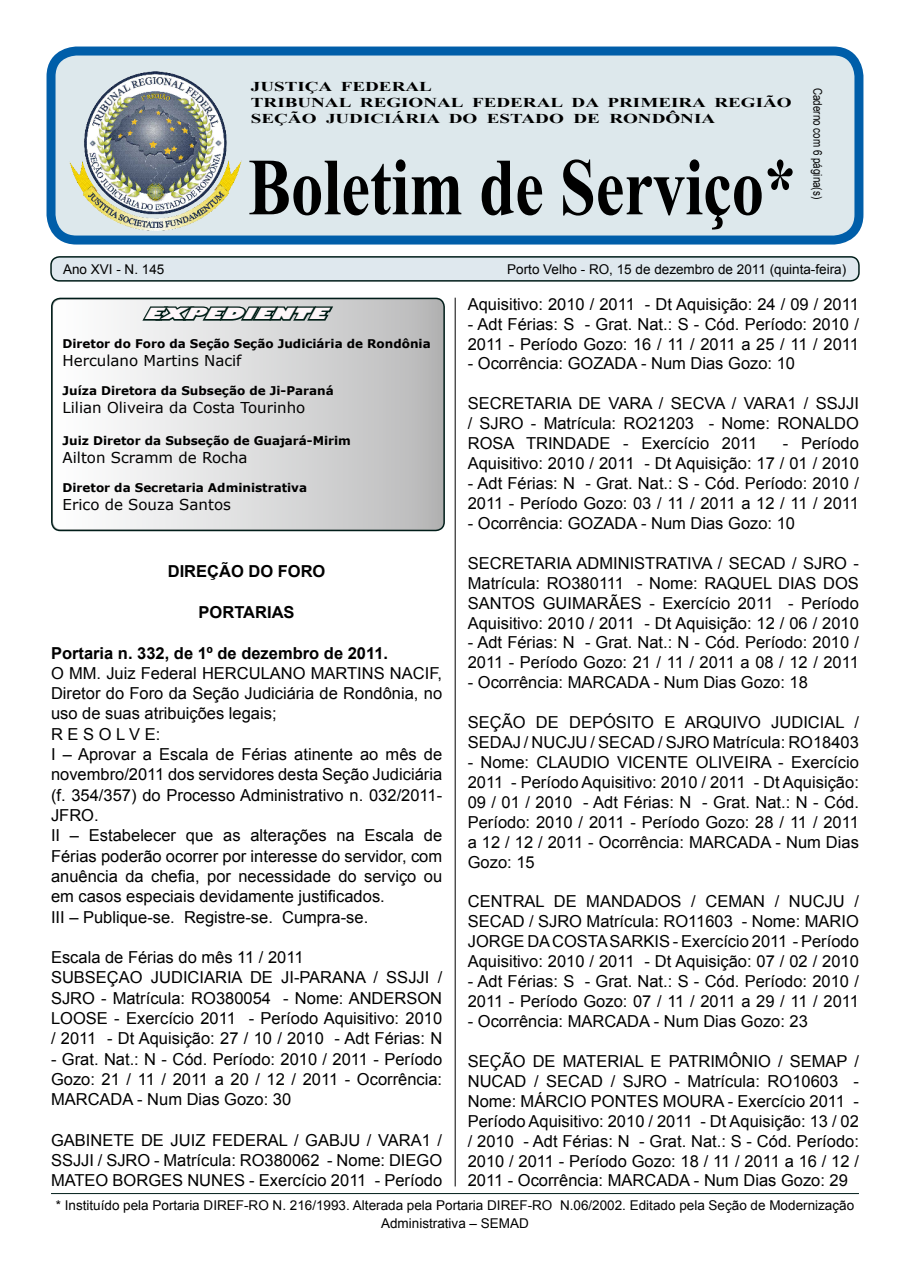
<style>
.page{position:relative;width:910px;height:1280px;background:#fff}
.page>*{position:absolute;margin:0;border:0;box-sizing:border-box;transform-origin:0 0}
.t1{font:700 81px "Times New Roman";color:#000;scale:.8 1}
.t2{font:16.5px/20px "Arial";color:#000}
.t3{font:700 16.5px "Arial";color:#000}
.t4{font:15px "Verdana";color:#000}
.t5{font:italic 800 15px "Gill Sans";color:#fef6f9;scale:1.59 1}
.t6{font:13.5px/18px "Arial";color:#000;text-align:center}
.t7{font:700 13.5px/16.2px "Times New Roman";color:#000;scale:1.41 1}
.t8{font:700 12px "Verdana";color:#000}
.t9{font:12px "Arial";color:#000;scale:.82 1}
</style>
<div class="page">
<div style="left:51px;top:51px;width:808px;height:189px;background:#dde8ec;border-radius:26px"></div>
<div style="left:47px;top:47px;width:816px;height:198px;border:9px solid #005ea9;border-radius:26px"></div>
<div style="left:51px;top:257px;width:808px;height:24px;background:#dfe8ee;border-radius:9px"></div>
<div style="left:50px;top:256px;width:810px;height:26px;border:2px solid #001d19;border-radius:9px"></div>
<hr style="left:455px;top:298px;width:1px;height:888px;background:#000">
<div style="left:53px;top:299px;width:391px;height:231px;background:linear-gradient(to right,#fff,#b9b9b9);border-radius:9px"></div>
<svg style="left:140px;top:304px;width:196px;height:19px;background:#6a7a76"></svg>
<div style="left:51px;top:298px;width:394px;height:233px;border:2px solid #001d19;border-radius:9px"></div>
<img style="left:69px;top:71px;width:173px;height:159px">
<hr style="left:51px;top:1193px;width:808px;height:1px;background:#001d19">
<p class="t7" style="left:251px;top:78px;width:130px">JUSTIÇA FEDERAL</p>
<p class="t7" style="left:251px;top:94px;width:385px">TRIBUNAL REGIONAL FEDERAL DA PRIMEIRA REGIÃO<br>SEÇÃO JUDICIÁRIA DO ESTADO DE RONDÔNIA</p>
<h1 class="t1" style="left:248px;top:131px;width:687px">Boletim de Serviço*</h1>
<p class="t9" style="left:826px;top:88px;width:137px;rotate:90deg">Caderno com 6 página(s)</p>
<p class="t6" style="left:63px;top:260px;width:103px">Ano XVI - N. 145</p>
<p class="t6" style="left:507px;top:260px;width:340px">Porto Velho - RO, 15 de dezembro de 2011 (quinta-feira)</p>
<p class="t5" style="left:143px;top:304px;width:123px">EXPEDIENTE</p>
<p class="t8" style="left:63px;top:336px;width:370px">Diretor do Foro da Seção Seção Judiciária de Rondônia</p>
<p class="t4" style="left:63px;top:351px;width:181px">Herculano Martins Nacif</p>
<p class="t8" style="left:63px;top:383px;width:273px">Juíza Diretora da Subseção de Ji-Paraná</p>
<p class="t4" style="left:63px;top:398px;width:244px">Lilian Oliveira da Costa Tourinho</p>
<p class="t8" style="left:63px;top:433px;width:290px">Juiz Diretor da Subseção de Guajará-Mirim</p>
<p class="t4" style="left:63px;top:448px;width:186px">Ailton Scramm de Rocha</p>
<p class="t8" style="left:63px;top:480px;width:246px">Diretor da Secretaria Administrativa</p>
<p class="t4" style="left:63px;top:495px;width:170px">Erico de Souza Santos</p>
<p class="t2" style="left:468px;top:294px;width:393px">Aquisitivo: 2010 / 2011 - Dt Aquisição: 24 / 09 / 2011</p>
<p class="t2" style="left:468px;top:314px;width:393px">- Adt Férias: S - Grat. Nat.: S - Cód. Período: 2010 /<br>2011 - Período Gozo: 16 / 11 / 2011 a 25 / 11 / 2011</p>
<p class="t2" style="left:468px;top:354px;width:329px">- Ocorrência: GOZADA - Num Dias Gozo: 10</p>
<p class="t2" style="left:468px;top:394px;width:393px;text-align:justify">SECRETARIA DE VARA / SECVA / VARA1 / SSJJI / SJRO - Matrícula: RO21203 - Nome: RONALDO ROSA TRINDADE - Exercício 2011</p>
<p class="t2" style="left:468px;top:434px;width:393px;text-align:right">- Período<br>Aquisitivo: 2010 / 2011 - Dt Aquisição: 17 / 01 / 2010</p>
<p class="t2" style="left:468px;top:473px;width:393px">- Adt Férias: N - Grat. Nat.: S - Cód. Período: 2010 /<br>2011 - Período Gozo: 03 / 11 / 2011 a 12 / 11 / 2011</p>
<p class="t2" style="left:468px;top:513px;width:329px">- Ocorrência: GOZADA - Num Dias Gozo: 10</p>
<p class="t2" style="left:468px;top:553px;width:393px;text-align:justify">SECRETARIA ADMINISTRATIVA / SECAD / SJRO - Matrícula: RO380111 - Nome: RAQUEL DIAS DOS SANTOS GUIMARÃES - Exercício 2011 - Período Aquisitivo: 2010 / 2011 - Dt Aquisição: 12 / 06 / 2010</p>
<p class="t2" style="left:468px;top:633px;width:393px">- Adt Férias: N - Grat. Nat.: N - Cód. Período: 2010 /<br>2011 - Período Gozo: 21 / 11 / 2011 a 08 / 12 / 2011</p>
<p class="t2" style="left:468px;top:673px;width:342px">- Ocorrência: MARCADA - Num Dias Gozo: 18</p>
<p class="t2" style="left:468px;top:712px;width:393px">SEÇÃO DE DEPÓSITO E ARQUIVO JUDICIAL /<br>SEDAJ / NUCJU / SECAD / SJRO Matrícula: RO18403</p>
<p class="t2" style="left:468px;top:752px;width:393px;text-align:justify">- Nome: CLAUDIO VICENTE OLIVEIRA - Exercício 2011 - Período Aquisitivo: 2010 / 2011 - Dt Aquisição:<br>09 / 01 / 2010 - Adt Férias: N - Grat. Nat.: N - Cód.<br>Período: 2010 / 2011 - Período Gozo: 28 / 11 / 2011 a 12 / 12 / 2011 - Ocorrência: MARCADA - Num Dias Gozo: 15</p>
<p class="t2" style="left:468px;top:892px;width:393px;text-align:justify">CENTRAL DE MANDADOS / CEMAN / NUCJU / SECAD / SJRO Matrícula: RO11603 - Nome: MARIO JORGE DA COSTA SARKIS - Exercício 2011 - Período Aquisitivo: 2010 / 2011 - Dt Aquisição: 07 / 02 / 2010</p>
<p class="t2" style="left:468px;top:971px;width:393px">- Adt Férias: S - Grat. Nat.: S - Cód. Período: 2010 /<br>2011 - Período Gozo: 07 / 11 / 2011 a 29 / 11 / 2011</p>
<p class="t2" style="left:468px;top:1011px;width:342px">- Ocorrência: MARCADA - Num Dias Gozo: 23</p>
<p class="t2" style="left:468px;top:1051px;width:393px;text-align:justify">SEÇÃO DE MATERIAL E PATRIMÔNIO / SEMAP / NUCAD / SECAD / SJRO - Matrícula: RO10603 - Nome: MÁRCIO PONTES MOURA - Exercício 2011 - Período Aquisitivo: 2010 / 2011 - Dt Aquisição: 13 / 02 / 2010 - Adt Férias: N - Grat. Nat.: S - Cód. Período:<br>2010 / 2011 - Período Gozo: 18 / 11 / 2011 a 16 / 12 / 2011 - Ocorrência: MARCADA - Num Dias Gozo: 29</p>
<p class="t3" style="left:168px;top:561px;width:159px">DIREÇÃO DO FORO</p>
<p class="t3" style="left:199px;top:601px;width:97px">PORTARIAS</p>
<p class="t3" style="left:51px;top:642px;width:339px">Portaria n. 332, de 1º de dezembro de 2011.</p>
<p class="t2" style="left:51px;top:663px;width:393px">O MM. Juiz Federal HERCULANO MARTINS NACIF, Di-re-tor do Foro da Seção Ju-di-ciária de Ron-dô-nia, no uso de suas atribuições le-gais;<br>R E S O L V E:<br>I – Aprovar a Escala de Férias atinente ao mês de novembro/2011 dos servidores desta Seção Judiciária (f. 354/357) do Processo Administrativo n. 032/2011- JFRO.<br>II – Estabelecer que as alterações na Escala de Férias poderão ocorrer por interesse do servidor, com anuência da chefia, por necessidade do serviço ou em casos especiais devidamente justificados.<br>III – Publique-se. Registre-se. Cumpra-se.</p>
<p class="t2" style="left:51px;top:947px;width:393px">Escala de Férias do mês 11 / 2011<br>SUBSEÇAO JUDICIARIA DE JI-PARANA / SSJJI / SJRO - Matrícula: RO380054 - Nome: ANDERSON LOOSE - Exercício 2011 - Período Aquisitivo: 2010 / 2011 - Dt Aquisição: 27 / 10 / 2010 - Adt Férias: N</p>
<p class="t2" style="left:51px;top:1049px;width:393px;text-align:justify">- Grat. Nat.: N - Cód. Período: 2010 / 2011 - Período Gozo: 21 / 11 / 2011 a 20 / 12 / 2011 - Ocorrência:<br>MARCADA - Num Dias Gozo: 30</p>
<p class="t2" style="left:51px;top:1130px;width:393px;text-align:justify">GABINETE DE JUIZ FEDERAL / GABJU / VARA1 / SSJJI / SJRO - Matrícula: RO380062 - Nome: DIEGO MATEO BORGES NUNES - Exercício 2011 - Período</p>
<p class="t6" style="left:56px;top:1197px;width:800px">* Instituído pela Portaria DIREF-RO N. 216/1993. Alterada pela Portaria DIREF-RO N.06/2002. Editado pela Seção de Modernização<br>Administrativa – SEMAD</p>
</div>
